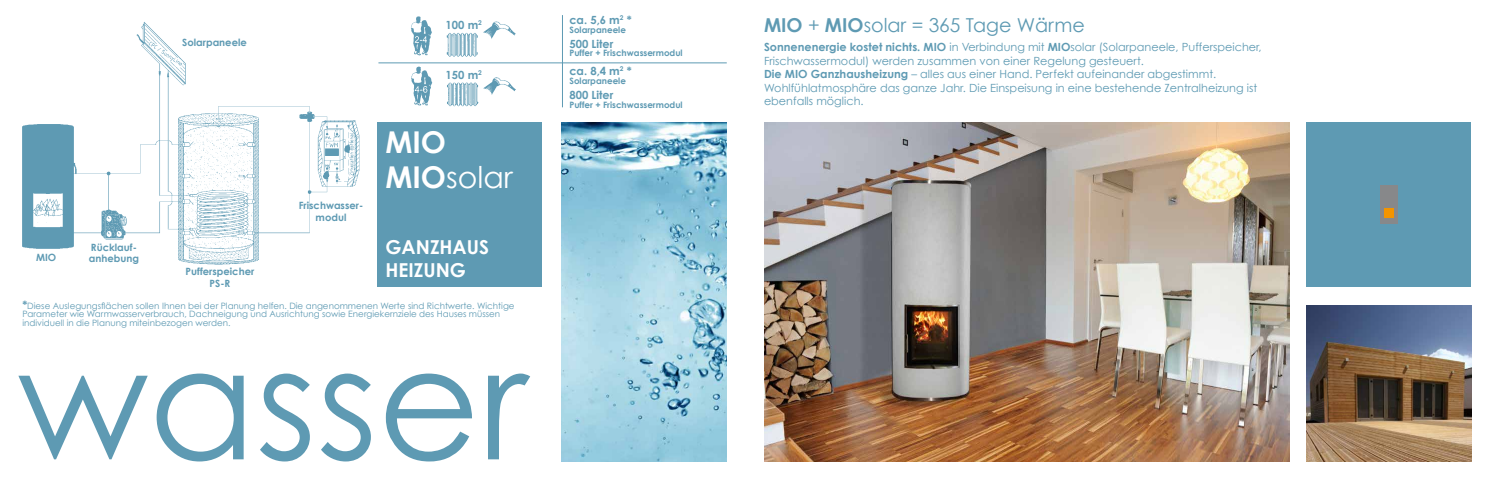
<style>
.page{position:relative;width:1489px;height:479px;background:#fff}
.page>*{position:absolute;margin:0;border:0;box-sizing:border-box;transform-origin:0 0}
.t1{font:157.12px "Century Gothic";color:#5e9ab3}
.t2{font:700 30px/35px "Century Gothic";color:#fff}
.t3{font:19.12px "Century Gothic";color:#5e9ab3}
.t4{font:700 19.12px/23px "Century Gothic";color:#fff}
.t5{font:11.25px/13.5px "Century Gothic";color:#5e9ab3}
.t6{font:700 11.25px "Century Gothic";color:#5e9ab3}
.t7{font:700 10px/11.2px "Century Gothic";color:#5e9ab3;text-align:center}
.t8{font:8.75px/8.8px "Century Gothic";color:#5e9ab3}
.t9{font:700 8.75px "Century Gothic";color:#5e9ab3}
.s1{font-weight:400}
.s2{font-weight:700;font-size:11.25px}
.s3{font-weight:700}
</style>
<div class="page">
<img style="left:764px;top:122px;width:525px;height:339px">
<div style="left:1306px;top:122px;width:164px;height:165px;background:#5e9ab3"></div>
<div style="left:1379px;top:186px;width:18px;height:38px;background:#87888a"></div>
<div style="left:1383px;top:208px;width:10px;height:9px;background:#f39400"></div>
<img style="left:1306px;top:305px;width:164px;height:156px">
<img style="left:562px;top:122px;width:164px;height:339px">
<div style="left:377px;top:122px;width:165px;height:165px;background:#5e9ab3"></div>
<img style="left:22px;top:22px;width:383px;height:243px">
<img style="left:407px;top:16px;width:116px;height:91px">
<hr style="left:378px;top:62px;width:348px;height:1px;background:#5e9ab3">
<hr style="left:562px;top:15px;width:1px;height:92px;background:#5e9ab3">
<p class="t7" style="left:182px;top:36px;width:66px">Solarpaneele</p>
<p class="t7" style="left:36px;top:251px;width:22px">MIO</p>
<p class="t7" style="left:89px;top:241px;width:52px;text-align:left">Rücklauf&shy;anhebung</p>
<p class="t7" style="left:186px;top:265px;width:70px">Pufferspeicher<br>PS-R</p>
<p class="t7" style="left:299px;top:200px;width:66px">Frischwasser&shy;modul</p>
<p class="t6" style="left:445px;top:18px;width:38px">100 m<sup>2</sup></p>
<p class="t6" style="left:569px;top:13px;width:64px">ca. 5,6 m<sup>2</sup> *</p>
<p class="t9" style="left:569px;top:24px;width:58px">Solarpaneele</p>
<p class="t6" style="left:569px;top:36px;width:45px">500 Liter</p>
<p class="t9" style="left:569px;top:48px;width:115px">Puffer + Frischwassermodul</p>
<p class="t6" style="left:445px;top:68px;width:38px">150 m<sup>2</sup></p>
<p class="t6" style="left:569px;top:64px;width:64px">ca. 8,4 m<sup>2</sup> *</p>
<p class="t9" style="left:569px;top:75px;width:58px">Solarpaneele</p>
<p class="t6" style="left:569px;top:88px;width:45px">800 Liter</p>
<p class="t9" style="left:569px;top:99px;width:115px">Puffer + Frischwassermodul</p>
<h2 class="t2" style="left:385px;top:123px;width:129px">MIO<br>MIO<span class="s1">solar</span></h2>
<h3 class="t4" style="left:385px;top:234px;width:105px">GANZHAUS<br>HEIZUNG</h3>
<p class="t8" style="left:22px;top:301px;width:493px"><span class="s2">*</span>Diese Auslegungsflächen sollen Ihnen bei der Planung helfen. Die angenommenen Werte sind Richtwerte. Wichtige<br>Parameter wie Warmwasserverbrauch, Dachneigung und Ausrichtung sowie Energiekernziele des Hauses müssen individuell in die Planung miteinbezogen werden.</p>
<h1 class="t1" style="left:18px;top:306px;width:511px">wasser</h1>
<h3 class="t3" style="left:764px;top:14px;width:322px"><span class="s3">MIO</span> + <span class="s3">MIO</span>solar = 365 Tage Wärme</h3>
<p class="t5" style="left:764px;top:40px;width:499px"><span class="s3">Sonnenenergie kostet nichts. MIO</span> in Verbindung mit <span class="s3">MIO</span>solar (Solarpaneele, Pufferspeicher, Frischwassermodul) werden zusammen von einer Regelung gesteuert.<br><span class="s3">Die MIO Ganzhausheizung</span> – alles aus einer Hand. Perfekt aufeinander abgestimmt.<br>Wohlfühlatmosphäre das ganze Jahr. Die Einspeisung in eine bestehende Zentralheizung ist ebenfalls möglich.</p>
</div>
